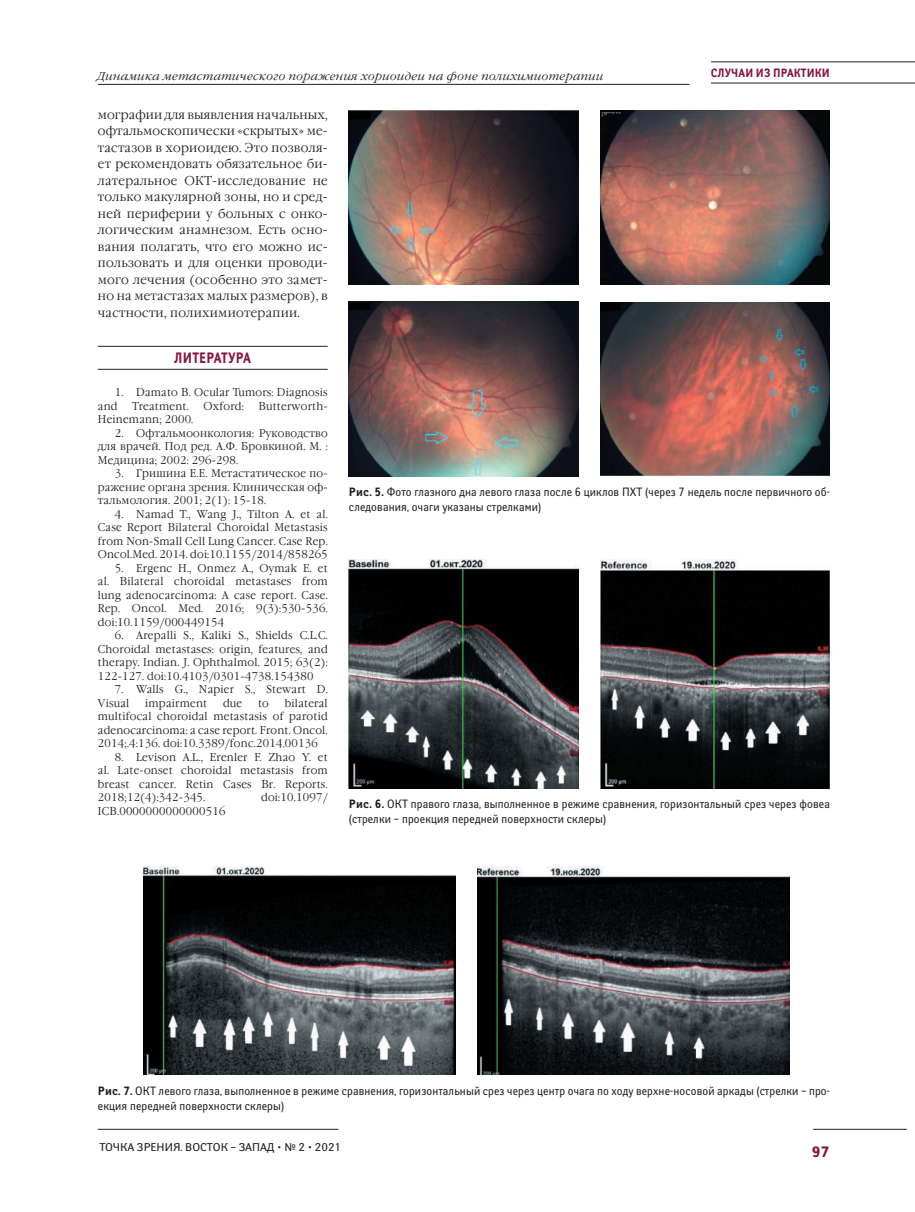
<style>
.page{position:relative;width:915px;height:1212px;background:#fff}
.page>*{position:absolute;margin:0;border:0;box-sizing:border-box;transform-origin:0 0}
.t1{font:700 15px "Yanus C";letter-spacing:.025em;color:#88133d;scale:.8 1}
.t2{font:700 15px "Yanus C";letter-spacing:.025em;color:#88133d}
.t3{font:12.75px/16.5px "Garamond C";letter-spacing:.025em;color:#231f20;text-align:justify;scale:.95 1}
.t4{font:12px/15px "Yanus C";letter-spacing:.015em;color:#231f20;scale:.9 1}
.t5{font:700 12px "Yanus C";letter-spacing:.015em;color:#88133d;scale:.85 1}
.t6{font:11.25px/13.5px "Garamond C";letter-spacing:.025em;color:#231f20;text-align:justify;scale:.93 1}
.t7{font:italic 11.25px "Garamond C";letter-spacing:.04em;color:#231f20}
.t8{font:11.25px "Yanus C";color:#231f20}
.s1{font-weight:700}
</style>
<div class="page">
<hr style="left:812px;top:1129px;width:94px;height:1px;background:#231f20">
<hr style="left:98px;top:1129px;width:240px;height:1px;background:#231f20">
<hr style="left:710px;top:62px;width:204px;height:1px;background:#231f20">
<hr style="left:710px;top:83px;width:204px;height:1px;background:#231f20">
<hr style="left:98px;top:84px;width:591px;height:1px;background:#231f20">
<hr style="left:98px;top:346px;width:229px;height:1px;background:#231f20">
<hr style="left:98px;top:369px;width:229px;height:1px;background:#231f20">
<img style="left:349px;top:111px;width:229px;height:174px">
<img style="left:600px;top:111px;width:229px;height:174px">
<img style="left:349px;top:302px;width:229px;height:174px">
<img style="left:600px;top:302px;width:229px;height:174px">
<img style="left:349px;top:559px;width:229px;height:230px">
<img style="left:600px;top:559px;width:229px;height:230px">
<img style="left:143px;top:866px;width:313px;height:209px">
<img style="left:477px;top:866px;width:312px;height:209px">
<p class="t7" style="left:98px;top:70px;width:507px">Динамика метастатического поражения хориоидеи на фоне полихимиотерапии</p>
<p class="t5" style="left:710px;top:66px;width:141px">СЛУЧАИ ИЗ ПРАКТИКИ</p>
<p class="t3" style="left:98px;top:106px;width:243px">мографии для выявления начальных, офтальмоскопически «скрытых» ме&shy;тастазов в хориоидею. Это позволя&shy;ет рекомендовать обязательное би&shy;латеральное ОКТ-исследование не только макулярной зоны, но и сред&shy;ней периферии у больных с онко&shy;логическим анамнезом. Есть осно&shy;вания полагать, что его можно ис&shy;пользовать и для оценки проводи&shy;мого лечения (особенно это замет&shy;но на метастазах малых размеров), в частности, полихимиотерапии.</p>
<h1 class="t1" style="left:174px;top:349px;width:97px">ЛИТЕРАТУРА</h1>
<p class="t6" style="left:98px;top:386px;width:248px;text-indent:17px">1. Damato B. Ocular Tumors: Diagnosis and</p>
<p class="t6" style="left:132px;top:399px;width:62px">Treatment.</p>
<p class="t6" style="left:203px;top:399px;width:45px">Oxford:</p>
<p class="t6" style="left:258px;top:399px;width:76px">Butterworth-</p>
<p class="t6" style="left:98px;top:413px;width:104px">Heinemann; 2000.</p>
<p class="t6" style="left:98px;top:426px;width:248px;text-indent:17px">2. Офтальмоонкология: Руководство для врачей. Под ред. А.Ф. Бровкиной. М. :<br>Медицина; 2002: 296-298.</p>
<p class="t6" style="left:98px;top:467px;width:248px;text-indent:17px">3. Гришина Е.Е. Метастатическое по&shy;ражение органа зрения. Клиническая оф&shy;тальмология. 2001; 2(1): 15-18.</p>
<p class="t6" style="left:98px;top:507px;width:248px;text-indent:17px">4. Namad T., Wang J., Tilton A. et al.<br>Case Report Bilateral Choroidal Metastasis from Non-Small Cell Lung Cancer. Case Rep.<br>Oncol.Med. 2014. doi:10.1155/2014/858265</p>
<p class="t6" style="left:98px;top:561px;width:248px;text-indent:17px">5. Ergenc H., Onmez A., Oymak E. et al. Bilateral choroidal metastases from lung adenocarcinoma: A case report. Case.<br>Rep. Oncol. Med. 2016; 9(3):530-536. doi:10.1159/000449154</p>
<p class="t6" style="left:98px;top:629px;width:248px;text-indent:17px">6. Arepalli S., Kaliki S., Shields C.L.C.<br>Choroidal metastases: origin, features, and therapy. Indian. J. Ophthalmol. 2015; 63(2):<br>122-127. doi:10.4103/0301-4738.154380</p>
<p class="t6" style="left:98px;top:683px;width:248px;text-indent:17px">7. Walls G., Napier S., Stewart D.<br>Visual</p>
<p class="t4" style="left:349px;top:484px;width:535px"><span class="s1">Рис. 5.</span> Фото глазного дна левого глаза после 6 циклов ПХТ (через 7 недель после первичного об&shy;следования, очаги указаны стрелками)</p>
<p class="t6" style="left:98px;top:696px;width:248px;text-indent:187px">bilateral multifocal choroidal metastasis of parotid adenocarcinoma: a case report. Front. Oncol.<br>2014;.4:136. doi:10.3389/fonc.2014.00136</p>
<p class="t6" style="left:98px;top:750px;width:248px;text-indent:17px">8. Levison A.L., Erenler F. Zhao Y. et al. Late-onset choroidal metastasis from breast cancer. Retin Cases Br. Reports.<br>2018;12(4):342-345.</p>
<p class="t6" style="left:145px;top:696px;width:68px">impairment</p>
<p class="t6" style="left:223px;top:696px;width:22px">due</p>
<p class="t6" style="left:258px;top:696px;width:13px">to</p>
<p class="t6" style="left:261px;top:791px;width:73px">doi:10.1097/</p>
<p class="t4" style="left:349px;top:797px;width:535px"><span class="s1">Рис. 6.</span> ОКТ правого глаза, выполненное в режиме сравнения, горизонтальный срез через фовеа (стрелки – проекция передней поверхности склеры)</p>
<p class="t6" style="left:98px;top:804px;width:139px">ICB.0000000000000516</p>
<p class="t4" style="left:98px;top:1083px;width:814px"><span class="s1">Рис. 7.</span> ОКТ левого глаза, выполненное в режиме сравнения, горизонтальный срез через центр очага по ходу верхне-носовой аркады (стрелки – про&shy;екция передней поверхности склеры)</p>
<p class="t8" style="left:99px;top:1140px;width:243px">ТОЧКА ЗРЕНИЯ. ВОСТОК – ЗАПАД • № 2 • 2021</p>
<h1 class="t2" style="left:811px;top:1143px;width:20px">97</h1>
</div>
